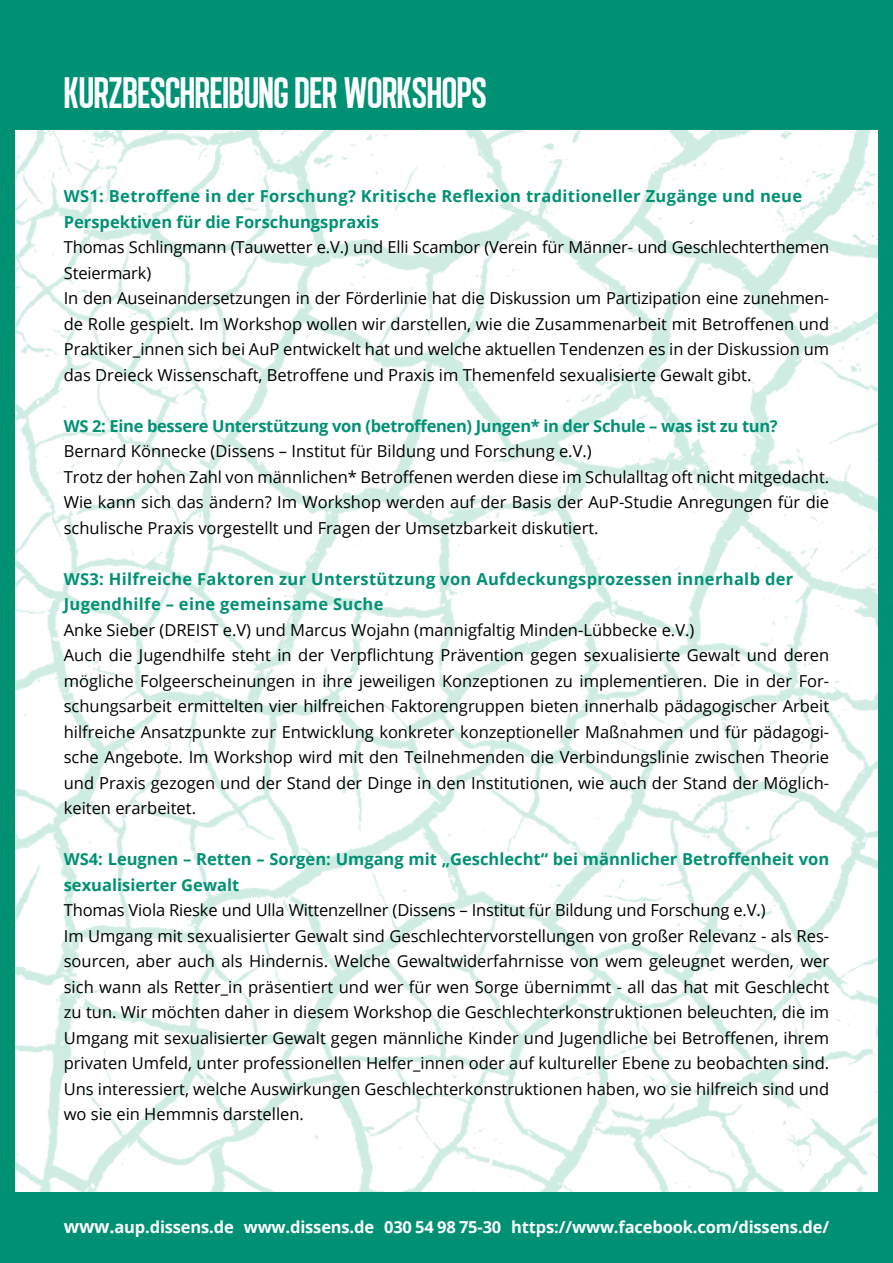
<style>
.page{position:relative;width:893px;height:1263px;background:#fff}
.page>*{position:absolute;margin:0;border:0;box-sizing:border-box;transform-origin:0 0}
.t1{font:45px "Algre Sans NC";letter-spacing:-.01em;color:#fff}
.t2{font:16.5px/25.5px "Open Sans";color:#000}
.t3{font:700 16.5px/25.5px "Open Sans";letter-spacing:.02em;color:#009174}
.t4{font:700 16.5px/25.5px "Open Sans";color:#009174}
.t5{font:700 16.5px "Open Sans";letter-spacing:-.01em;color:#fff}
.t6{font:700 16.5px "Open Sans";letter-spacing:-.02em;color:#009174}
.s1{font-size:18px}
</style>
<div class="page">
<img style="left:16px;top:130px;width:861px;height:1063px">
<div style="left:0;top:0;width:893px;height:1263px;border:15px solid #009174"></div>
<div style="left:0;top:0;width:893px;height:130px;background:#009174"></div>
<div style="left:0;top:1193px;width:893px;height:70px;background:#009174"></div>
<h1 class="t1" style="left:64px;top:69px;width:425px">KURZBESCHREIBUNG DER WORKSHOPS</h1>
<p class="t3" style="left:64px;top:183px;width:740px">WS1: Betroffene in der Forschung? Kritische Reflexion traditioneller Zugänge und neue<br>Perspektiven für die Forschungspraxis</p>
<p class="t2" style="left:64px;top:234px;width:767px">Thomas Schlingmann (Tauwetter e.V.) und Elli Scambor (Verein für Männer- und Geschlechterthemen Steiermark)<br>In den Auseinandersetzungen in der Förderlinie hat die Diskussion um Partizipation eine zunehmen&shy;de Rolle gespielt. Im Workshop wollen wir darstellen, wie die Zusammenarbeit mit Betroffenen und Praktiker_innen sich bei AuP entwickelt hat und welche aktuellen Tendenzen es in der Diskussion um das Dreieck Wissenschaft, Betroffene und Praxis im Themenfeld sexualisierte Gewalt gibt.</p>
<p class="t6" style="left:64px;top:414px;width:715px">WS 2: Eine bessere Unterstützung von (betroffenen) Jungen* in der Schule – was ist zu tun?</p>
<p class="t2" style="left:64px;top:438px;width:767px">Bernard Könnecke (Dissens – Institut für Bildung und Forschung e.V.)<br>Trotz der hohen Zahl von männlichen* Betroffenen werden diese im Schulalltag oft nicht mitgedacht.<br>Wie kann sich das ändern? Im Workshop werden auf der Basis der AuP-Studie Anregungen für die schulische Praxis vorgestellt und Fragen der Umsetzbarkeit diskutiert.</p>
<p class="t3" style="left:64px;top:566px;width:731px">WS3: Hilfreiche Faktoren zur Unterstützung von Aufdeckungsprozessen innerhalb der<br>Jugendhilfe – eine gemeinsame Suche</p>
<p class="t2" style="left:64px;top:617px;width:767px">Anke Sieber (DREIST e.V) und Marcus Wojahn (mannigfaltig Minden-Lübbecke e.V.)<br>Auch die Jugendhilfe steht in der Verpflichtung Prävention gegen sexualisierte Gewalt und deren mögliche Folgeerscheinungen in ihre jeweiligen Konzeptionen zu implementieren. Die in der For&shy;schungsarbeit ermittelten vier hilfreichen Faktorengruppen bieten innerhalb pädagogischer Arbeit hilfreiche Ansatzpunkte zur Entwicklung konkreter konzeptioneller Maßnahmen und für pädagogi&shy;sche Angebote. Im Workshop wird mit den Teilnehmenden die Verbindungslinie zwischen Theorie und Praxis gezogen und der Stand der Dinge in den Institutionen, wie auch der Stand der Möglich&shy;keiten erarbeitet.</p>
<p class="t4" style="left:64px;top:846px;width:767px">WS4: Leugnen – Retten – Sorgen: Umgang mit „Geschlecht“ bei männlicher Betroffenheit von sexualisierter Gewalt</p>
<p class="t2" style="left:64px;top:897px;width:767px">Thomas Viola Rieske und Ulla Wittenzellner (Dissens – Institut für Bildung und Forschung e.V.)<br>Im Umgang mit sexualisierter Gewalt sind Geschlechtervorstellungen von großer Relevanz - als Res&shy;sourcen, aber auch als Hindernis. Welche Gewaltwiderfahrnisse von wem geleugnet werden, wer sich wann als Retter_in präsentiert und wer für wen Sorge übernimmt - all das hat mit Geschlecht zu tun. Wir möchten daher in diesem Workshop die Geschlechterkonstruktionen beleuchten, die im Umgang mit sexualisierter Gewalt gegen männliche Kinder und Jugendliche bei Betroffenen, ihrem privaten Umfeld, unter professionellen Helfer_innen oder auf kultureller Ebene zu beobachten sind.<br>Uns interessiert, welche Auswirkungen Geschlechterkonstruktionen haben, wo sie hilfreich sind und wo sie ein Hemmnis darstellen.</p>
<p class="t5" style="left:64px;top:1215px;width:767px"><span class="s1">www.</span>aup.dissens.de www.dissens.de 030 54 98 75-30 https://www.facebook.com/dissens.de/</p>
</div>
